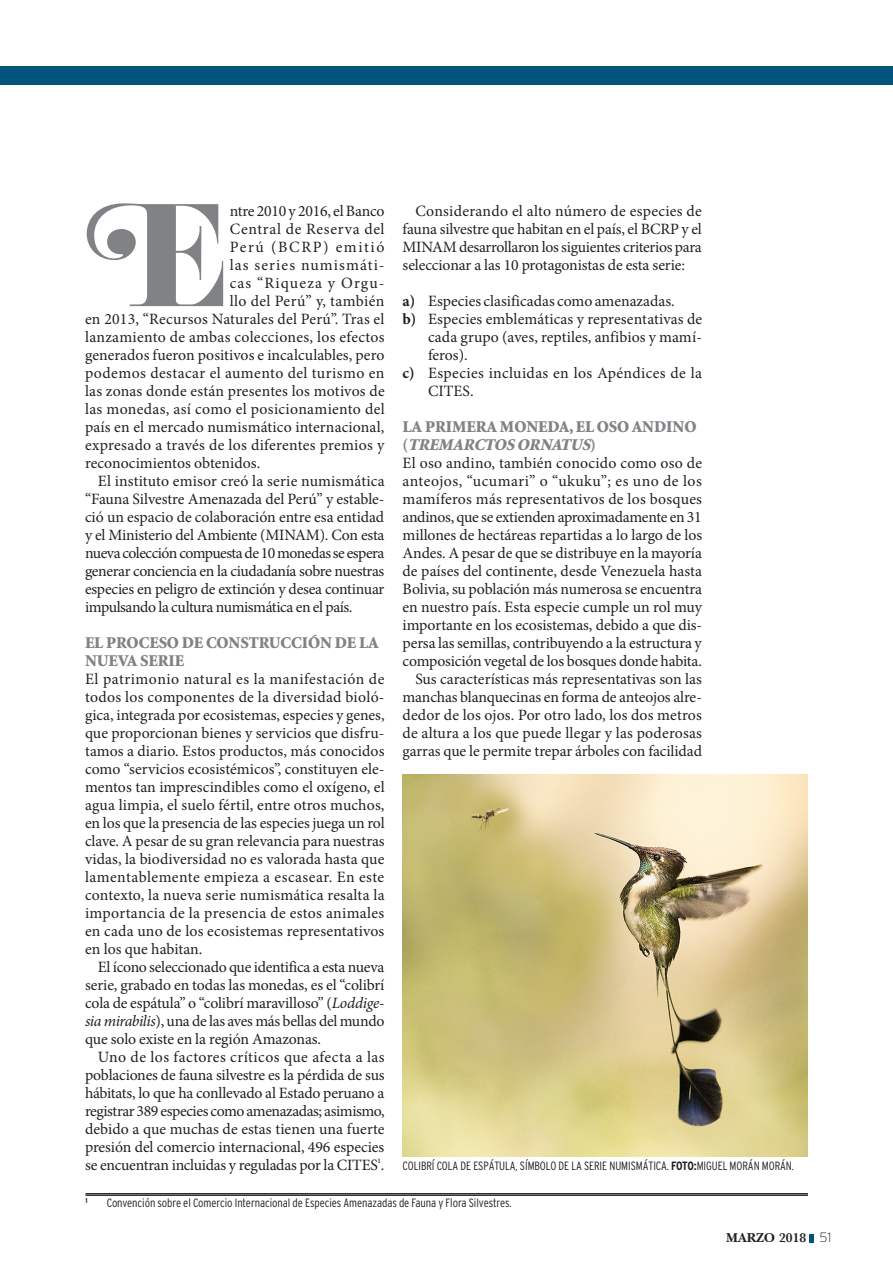
<style>
.page{position:relative;width:893px;height:1276px;background:#fff}
.page>*{position:absolute;margin:0;border:0;box-sizing:border-box;transform-origin:0 0}
.TEXTO_INDENTADO{font:127.35px "Eloquent JF Swash";color:#808285}
.subtitulo{font:900 16.5px/18px "Minion";letter-spacing:-.005em;color:#808285}
.TEXTO_INDENTADO-2{font:15.75px/18px "Minion Pro";letter-spacing:.005em;color:#231f20;text-align:justify}
.texto_indentado_Ok{font:15.75px/18px "Minion Pro";letter-spacing:.005em;color:#231f20;text-align:justify}
.texto_indentado_Ok-2{font:15.75px/18px "Minion Pro";letter-spacing:.025em;color:#231f20}
.TEXTO_INDENTADO-3{font:15.75px "Minion Pro";letter-spacing:.03em;color:#231f20}
.TEXTO_INDENTADO-4{font:15.75px "Minion Pro";letter-spacing:-.015em;color:#231f20}
.TEXTO_INDENTADO-5{font:15.75px "Minion Pro";letter-spacing:.025em;color:#231f20}
.TEXTO_INDENTADO-6{font:15.75px "Minion Pro";letter-spacing:.04em;color:#231f20}
.TEXTO_INDENTADO-7{font:15.75px "Minion Pro";letter-spacing:.07em;color:#231f20}
.TEXTO_INDENTADO-8{font:15.75px "Minion Pro";letter-spacing:.075em;color:#231f20}
.TEXTO_INDENTADO-9{font:15.75px "Minion Pro";letter-spacing:.1em;color:#231f20}
.t1{font:13.5px "New Baskerville Bold SC";color:#231f20}
.PIE_DE_PAGINA{font:300 condensed 12px "Interstate";letter-spacing:-.005em;color:#231f20}
.TEXTO_INDENTADO-10{font:600 7.05px "Minion Pro";color:#231f20}
.PIE_DE_PAGINA-2{font:700 condensed 7.05px "Interstate";color:#231f20}
.s1{font-style:italic}
.s2{font-weight:700}
.s3{font-family:"Baskerville";font-weight:600}
.s4{font-family:"Interstate";font-weight:200}
</style>
<div class="page">
<svg style="left:809px;top:1234px;width:4px;height:8px"></svg>
<div style="left:0;top:67px;width:893px;height:18px;background:#01547b"></div>
<img style="left:403px;top:774px;width:405px;height:382px">
<hr style="left:85px;top:1194px;width:723px;height:2px;background:#231f20">
<hr style="left:85px;top:1193px;width:723px;height:1px;background:#231f20">
<p class="TEXTO_INDENTADO" style="left:85px;top:172px;width:146px">E</p>
<p class="TEXTO_INDENTADO-4" style="left:230px;top:200px;width:156px">ntre 2010 y 2016, el Banco</p>
<p class="TEXTO_INDENTADO-6" style="left:230px;top:218px;width:156px">Central de Reserva del</p>
<p class="TEXTO_INDENTADO-9" style="left:230px;top:236px;width:156px">Perú (BCRP) emitió</p>
<p class="TEXTO_INDENTADO-7" style="left:230px;top:254px;width:156px">las series numismáti-</p>
<p class="TEXTO_INDENTADO-8" style="left:230px;top:272px;width:156px">cas “Riqueza y Orgu-</p>
<p class="TEXTO_INDENTADO-5" style="left:230px;top:290px;width:156px">llo del Perú” y, también</p>
<p class="TEXTO_INDENTADO-2" style="left:85px;top:310px;width:301px">en 2013, “Recursos Naturales del Perú”. Tras el</p>
<p class="TEXTO_INDENTADO-2" style="left:85px;top:328px;width:301px">lanzamiento de ambas colecciones, los efectos</p>
<p class="TEXTO_INDENTADO-2" style="left:85px;top:346px;width:301px">generados fueron positivos e incalculables, pero</p>
<p class="TEXTO_INDENTADO-3" style="left:85px;top:362px;width:301px">podemos destacar el aumento del turismo en</p>
<p class="TEXTO_INDENTADO-2" style="left:85px;top:382px;width:301px">las zonas donde están presentes los motivos de</p>
<p class="TEXTO_INDENTADO-2" style="left:85px;top:400px;width:301px">las monedas, así como el posicionamiento del</p>
<p class="TEXTO_INDENTADO-2" style="left:85px;top:418px;width:301px">país en el mercado numismático internacional,</p>
<p class="TEXTO_INDENTADO-2" style="left:85px;top:436px;width:301px">expresado a través de los diferentes premios y</p>
<p class="TEXTO_INDENTADO-2" style="left:85px;top:454px;width:177px">reconocimientos obtenidos.</p>
<p class="TEXTO_INDENTADO-2" style="left:85px;top:472px;width:301px;text-indent:13px">El instituto emisor creó la serie numismática “Fauna Silvestre Amenazada del Perú” y estable&shy;ció un espacio de colaboración entre esa entidad y el Ministerio del Ambiente (MINAM). Con esta nueva colección compuesta de 10 monedas se espera generar conciencia en la ciudadanía sobre nuestras especies en peligro de extinción y desea continuar impulsando la cultura numismática en el país.</p>
<p class="subtitulo" style="left:85px;top:634px;width:295px">EL PROCESO DE CONSTRUCCIÓN DE LA<br>NUEVA SERIE</p>
<p class="TEXTO_INDENTADO-2" style="left:85px;top:670px;width:301px">El patrimonio natural es la manifestación de todos los componentes de la diversidad bioló&shy;gica, integrada por ecosistemas, especies y genes, que proporcionan bienes y servicios que disfru&shy;tamos a diario. Estos productos, más conocidos como “servicios ecosistémicos”, constituyen ele&shy;mentos tan imprescindibles como el oxígeno, el agua limpia, el suelo fértil, entre otros muchos, en los que la presencia de las especies juega un rol clave. A pesar de su gran relevancia para nuestras vidas, la biodiversidad no es valorada hasta que lamentablemente empieza a escasear. En este contexto, la nueva serie numismática resalta la importancia de la presencia de estos animales en cada uno de los ecosistemas representativos en los que habitan.</p>
<p class="TEXTO_INDENTADO-2" style="left:85px;top:958px;width:301px;text-indent:13px">El ícono seleccionado que identifica a esta nueva serie, grabado en todas las monedas, es el “colibrí cola de espátula” o “colibrí maravilloso” (<span class="s1">Loddige&shy;sia mirabilis</span>), una de las aves más bellas del mundo que solo existe en la región Amazonas.</p>
<p class="TEXTO_INDENTADO-2" style="left:85px;top:1048px;width:301px;text-indent:13px">Uno de los factores críticos que afecta a las poblaciones de fauna silvestre es la pérdida de sus hábitats, lo que ha conllevado al Estado peruano a registrar 389 especies como amenazadas; asimismo, debido a que muchas de estas tienen una fuerte presión del comercio internacional, 496 especies se encuentran incluidas y reguladas por la CITES .</p>
<p class="TEXTO_INDENTADO-10" style="left:378px;top:1156px;width:5px">1</p>
<p class="TEXTO_INDENTADO-2" style="left:403px;top:202px;width:301px;text-indent:13px">Considerando el alto número de especies de fauna silvestre que habitan en el país, el BCRP y el MINAM desarrollaron los siguientes criterios para seleccionar a las 10 protagonistas de esta serie:</p>
<p class="texto_indentado_Ok" style="left:403px;top:292px;width:274px"><span class="s2">a)</span> Especies clasificadas como amenazadas.</p>
<p class="texto_indentado_Ok" style="left:428px;top:310px;width:276px;text-indent:-26px"><span class="s2">b)</span> Especies emblemáticas y representativas de cada grupo (aves, reptiles, anfibios y mamí&shy;feros).</p>
<p class="texto_indentado_Ok-2" style="left:428px;top:364px;width:275px;text-indent:-26px"><span class="s2">c)</span> Especies incluidas en los Apéndices de la<br>CITES.</p>
<p class="subtitulo" style="left:403px;top:418px;width:295px">LA PRIMERA MONEDA, EL OSO ANDINO ( <span class="s1">TREMARCTOS ORNATUS</span>)</p>
<p class="TEXTO_INDENTADO-2" style="left:403px;top:454px;width:301px">El oso andino, también conocido como oso de anteojos, “ucumari” o “ukuku”; es uno de los mamíferos más representativos de los bosques andinos, que se extienden aproximadamente en 31 millones de hectáreas repartidas a lo largo de los Andes. A pesar de que se distribuye en la mayoría de países del continente, desde Venezuela hasta Bolivia, su población más numerosa se encuentra en nuestro país. Esta especie cumple un rol muy importante en los ecosistemas, debido a que dis&shy;persa las semillas, contribuyendo a la estructura y composición vegetal de los bosques donde habita.</p>
<p class="TEXTO_INDENTADO-2" style="left:403px;top:670px;width:301px;text-indent:13px">Sus características más representativas son las manchas blanquecinas en forma de anteojos alre&shy;dedor de los ojos. Por otro lado, los dos metros de altura a los que puede llegar y las poderosas garras que le permite trepar árboles con facilidad</p>
<p class="PIE_DE_PAGINA" style="left:403px;top:1159px;width:393px">COLIBRÍ COLA DE ESPÁTULA, SÍMBOLO DE LA SERIE NUMISMÁTICA. <span class="s2">FOTO:</span>MIGUEL MORÁN MORÁN.</p>
<p class="PIE_DE_PAGINA-2" style="left:86px;top:1196px;width:4px">1</p>
<p class="PIE_DE_PAGINA" style="left:107px;top:1196px;width:406px">Convención sobre el Comercio Internacional de Especies Amenazadas de Fauna y Flora Silvestres.</p>
<p class="t1" style="left:726px;top:1230px;width:107px">MARZO <span class="s3">2018</span> <span class="s4">51</span></p>
</div>
